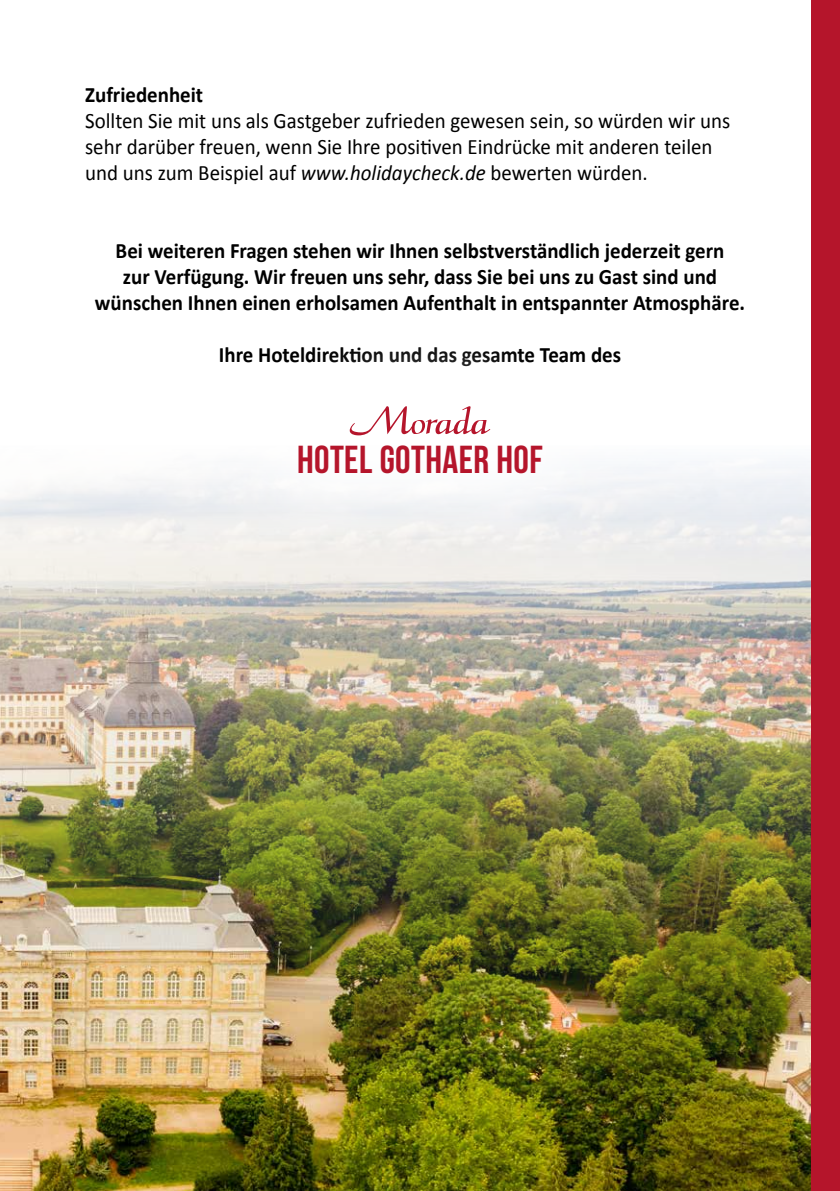
<style>
.page{position:relative;width:840px;height:1191px;background:#fff}
.page>*{position:absolute;margin:0;border:0;box-sizing:border-box;transform-origin:0 0}
.t1{font:700 39px "Bebas Neue";letter-spacing:.01em;color:#b5152b}
.t2{font:700 22px/26px "Calibri";color:#000;text-align:center;scale:.95 1}
.t3{font:22px/26px "Calibri";color:#000;scale:.95 1}
.s1{font-style:italic}
</style>
<div class="page">
<img style="left:0;top:461px;width:811px;height:730px">
<div style="left:811px;top:0;width:28px;height:1191px;background:#b5152b"></div>
<div style="left:219px;top:327px;width:401px;height:226px;background:linear-gradient(to bottom,#fff,#f1f1f1)"></div>
<svg style="left:349px;top:406px;width:141px;height:29px"></svg>
<p class="t2" style="left:85px;top:80px;width:126px">Zufriedenheit</p>
<p class="t3" style="left:85px;top:106px;width:680px">Sollten Sie mit uns als Gastgeber zufrieden gewesen sein, so würden wir uns sehr darüber freuen, wenn Sie Ihre positiven Eindrücke mit anderen teilen und uns zum Beispiel auf <span class="s1">www.holidaycheck.de</span> bewerten würden.</p>
<p class="t2" style="left:95px;top:236px;width:685px">Bei weiteren Fragen stehen wir Ihnen selbstverständlich jederzeit gern<br>zur Verfügung. Wir freuen uns sehr, dass Sie bei uns zu Gast sind und wünschen Ihnen einen erholsamen Aufenthalt in entspannter Atmosphäre.</p>
<p class="t2" style="left:219px;top:340px;width:424px">Ihre Hoteldirektion und das gesamte Team des</p>
<h1 class="t1" style="left:297px;top:438px;width:247px">HOTEL GOTHAER HOF</h1>
</div>
